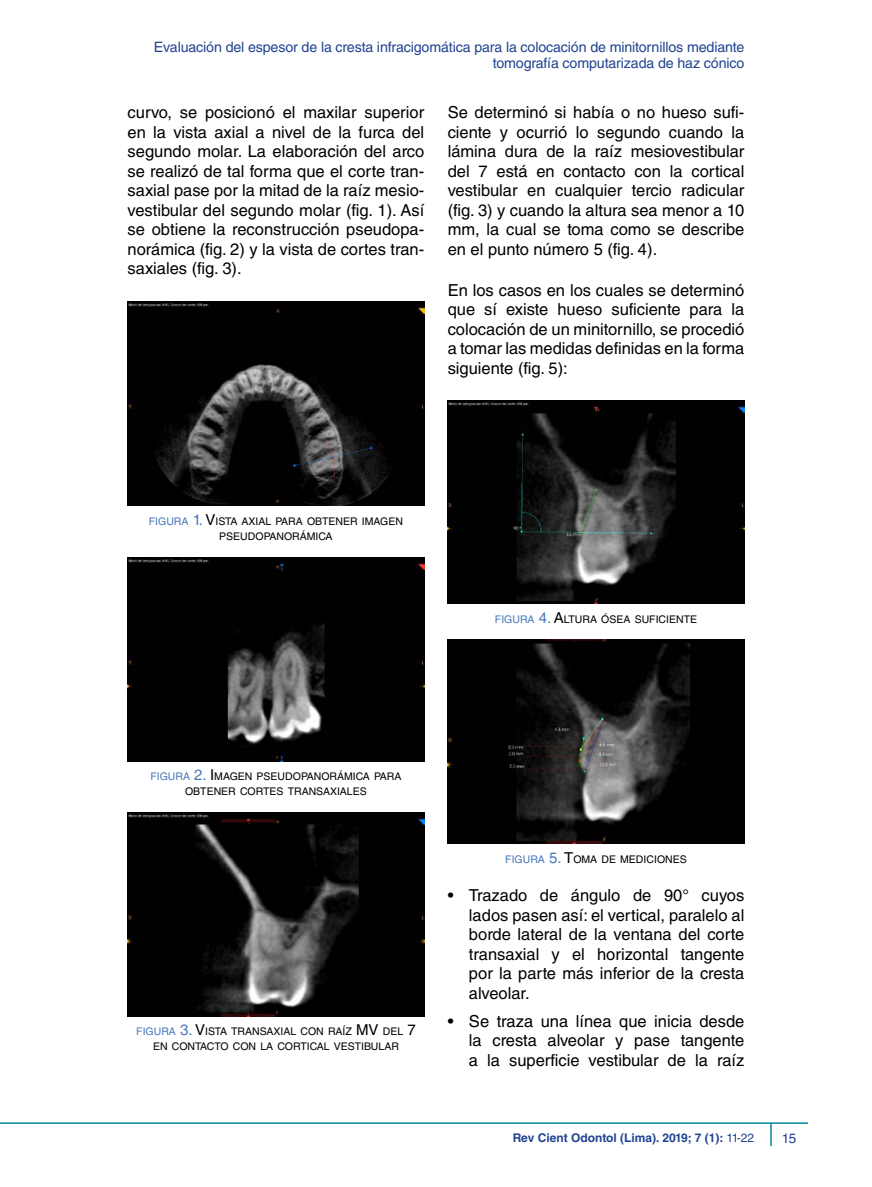
<style>
.page{position:relative;width:872px;height:1187px;background:#fff}
.page>*{position:absolute;margin:0;border:0;box-sizing:border-box;transform-origin:0 0}
.t1{font:16.5px/19.5px "Helvetica LT Std";color:#000;text-align:justify}
.t2{font:14.25px/16.5px "Helvetica LT Std";letter-spacing:-.01em;color:#204491;text-align:right}
.t3{font:13.5px "Helvetica LT Std";color:#204491}
.t4{font:700 12px "Helvetica LT Std";color:#204491}
.t5{font:10.5px/15px "Helvetica LT Std";color:#000;text-align:center}
.s1{color:#4978bc}
.s2{font-size:15px;color:#4978bc}
.s3{font-size:15px}
.s4{font-weight:400}
</style>
<div class="page">
<hr style="left:0;top:1122px;width:808px;height:1px;background:#0089a2">
<svg style="left:770px;top:1122px;width:1px;height:23px"></svg>
<img style="left:447px;top:640px;width:297px;height:203px">
<img style="left:448px;top:400px;width:296px;height:204px">
<img style="left:128px;top:812px;width:296px;height:204px">
<img style="left:128px;top:557px;width:296px;height:204px">
<img style="left:128px;top:301px;width:296px;height:204px">
<p class="t2" style="left:154px;top:39px;width:592px">Evaluación del espesor de la cresta infracigomática para la colocación de minitornillos mediante tomografía computarizada de haz cónico</p>
<p class="t1" style="left:128px;top:103px;width:298px">curvo, se posicionó el maxilar superior en la vista axial a nivel de la furca del segundo molar. La elaboración del arco se realizó de tal forma que el corte tran&shy;saxial pase por la mitad de la raíz mesio&shy;vestibular del segundo molar (fig. 1). Así se obtiene la reconstrucción pseudopa&shy;norámica (fig. 2) y la vista de cortes tran&shy;saxiales (fig. 3).</p>
<p class="t1" style="left:448px;top:103px;width:298px">Se determinó si había o no hueso sufi&shy;ciente y ocurrió lo segundo cuando la lámina dura de la raíz mesiovestibular del 7 está en contacto con la cortical vestibular en cualquier tercio radicular (fig. 3) y cuando la altura sea menor a 10 mm, la cual se toma como se describe en el punto número 5 (fig. 4).</p>
<p class="t1" style="left:448px;top:280px;width:298px">En los casos en los cuales se determinó que sí existe hueso suficiente para la colocación de un minitornillo, se procedió a tomar las medidas definidas en la forma siguiente (fig. 5):</p>
<p class="t5" style="left:149px;top:513px;width:256px"><span class="s1">FIGU RA</span> <span class="s2">1.</span> <span class="s3">V</span>ISTA AXIAL PARA OBTENER IMAGEN<br>PSEU DOPANORÁMICA</p>
<p class="t5" style="left:495px;top:612px;width:204px"><span class="s1">FIGU RA</span> <span class="s2">4.</span> <span class="s3">A</span>LTU RA ÓSEA SU FICIENTE</p>
<p class="t5" style="left:150px;top:769px;width:252px"><span class="s1">FIGU RA</span> <span class="s2">2.</span> <span class="s3">I</span> MAGEN PSEU DOPANORÁMICA PARA<br>OBTENER CORTES TRANSAXIALES</p>
<p class="t5" style="left:136px;top:1024px;width:281px"><span class="s1">FIGU RA</span> <span class="s2">3.</span> <span class="s3">V</span>ISTA TRANSAXIAL CON RAÍZ <span class="s3">MV</span> DEL <span class="s3">7<br></span>EN CONTACTO CON LA CORTICAL VESTIBU LAR</p>
<p class="t5" style="left:505px;top:851px;width:183px"><span class="s1">FIGU RA</span> <span class="s2">5.</span> <span class="s3">T</span>OMA DE MEDICIONES</p>
<p class="t1" style="left:469px;top:885px;width:277px;text-indent:-21px">• Trazado de ángulo de 90° cuyos lados pasen así: el vertical, paralelo al borde lateral de la ventana del corte transaxial y el horizontal tangente por la parte más inferior de la cresta alveolar.</p>
<p class="t1" style="left:469px;top:1010px;width:277px;text-indent:-21px">• Se traza una línea que inicia desde la cresta alveolar y pase tangente a la superficie vestibular de la raíz</p>
<p class="t4" style="left:513px;top:1130px;width:243px">Rev Cient Odontol (Lima). 2019; 7 (1): <span class="s4">11-22</span></p>
<p class="t3" style="left:782px;top:1130px;width:16px">15</p>
</div>
